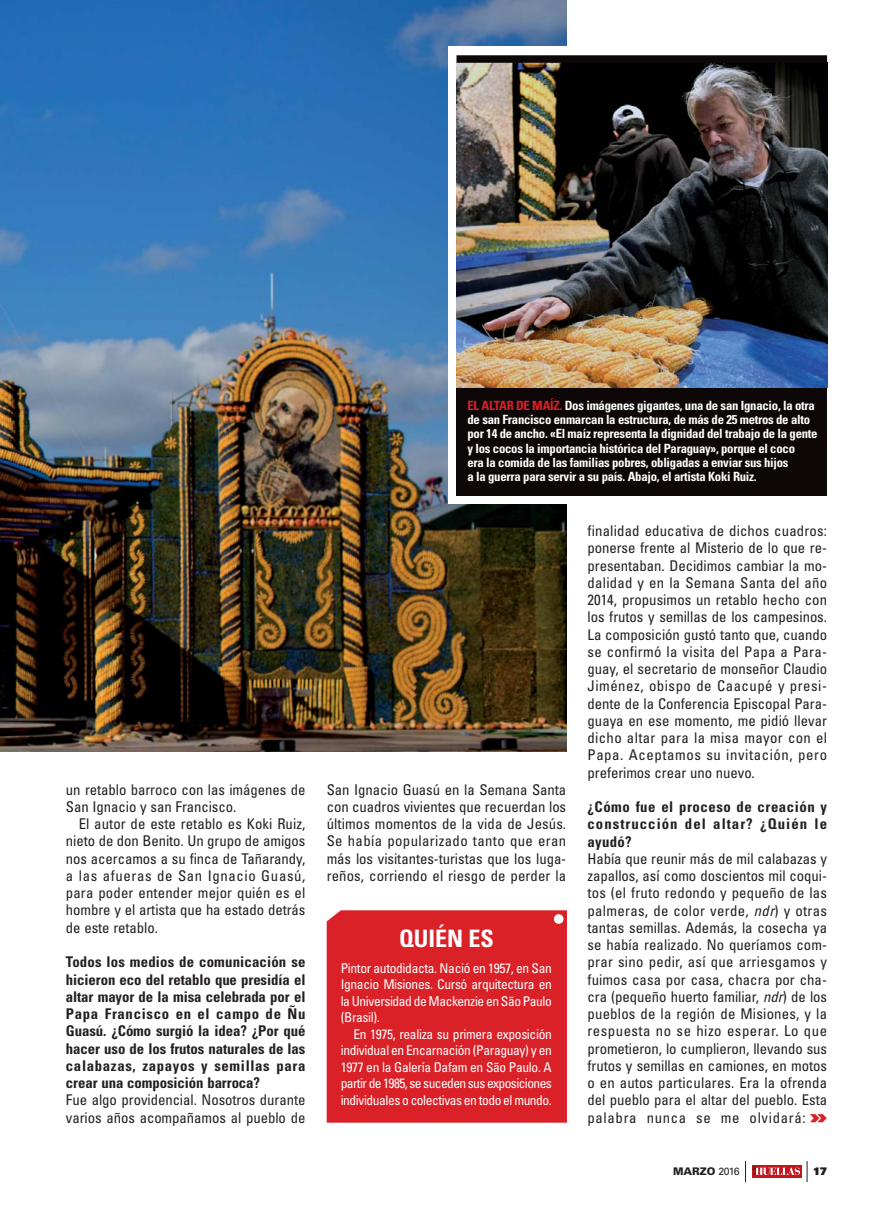
<style>
.page{position:relative;width:893px;height:1212px;background:#fff}
.page>*{position:absolute;margin:0;border:0;box-sizing:border-box;transform-origin:0 0}
.t1{font:700 condensed 24px "Univers";color:#fff}
.t2{font:900 expanded 18px "Univers";color:#da2128}
.t3{font:condensed 14.85px/17.2px "Univers";letter-spacing:-.005em;color:#231f20;text-align:justify}
.t4{font:700 condensed 14.85px/17.2px "Univers";letter-spacing:.04em;color:#231f20;text-align:justify}
.t5{font:condensed 13.5px/16.5px "Univers";letter-spacing:-.03em;color:#fff;text-align:justify}
.t6{font:700 condensed 12.75px/14.2px "Univers";letter-spacing:-.02em;color:#fff}
.t7{font:900 10.5px "Univers";color:#231f20}
.t8{font:900 10.5px "Univers";color:#231f20}
.s1{color:#da2128}
.s2{font-style:italic}
.s3{font-weight:400}
</style>
<div class="page">
<img style="left:0;top:0;width:567px;height:751px">
<div style="left:448px;top:47px;width:379px;height:457px;background:#fff"></div>
<div style="left:457px;top:387px;width:370px;height:109px;background:#0e0708"></div>
<svg style="left:745px;top:1161px;width:1px;height:21px"></svg>
<div style="left:751px;top:1165px;width:50px;height:12px;background:#c4151c"></div>
<svg style="left:753px;top:1166px;width:47px;height:9px"></svg>
<svg style="left:807px;top:1161px;width:1px;height:21px"></svg>
<img style="left:457px;top:63px;width:370px;height:325px">
<div style="left:456px;top:55px;width:371px;height:8px;background:#0e0708"></div>
<div style="left:327px;top:910px;width:240px;height:213px;background:#da2128"></div>
<p class="t3" style="left:66px;top:782px;width:241px">un retablo barroco con las imágenes de<br>San Ignacio y san Francisco.</p>
<p class="t3" style="left:66px;top:817px;width:241px;text-indent:13px">El autor de este retablo es Koki Ruiz, nieto de don Benito. Un grupo de amigos nos acercamos a su finca de Tañarandy, a las afueras de San Ignacio Guasú, para poder entender mejor quién es el hombre y el artista que ha estado detrás de este retablo.</p>
<p class="t4" style="left:66px;top:955px;width:241px">Todos los medios de comunicación se hicieron eco del retablo que presidía el altar mayor de la misa celebrada por el Papa Francisco en el campo de Ñu Guasú. ¿Cómo surgió la idea? ¿Por qué hacer uso de los frutos naturales de las calabazas, zapayos y semillas para crear una composición barroca?</p>
<p class="t3" style="left:66px;top:1093px;width:241px">Fue algo providencial. Nosotros durante varios años acompañamos al pueblo de</p>
<p class="t6" style="left:467px;top:399px;width:352px"><span class="s1">EL ALTAR DE MAÍZ.</span> Dos imágenes gigantes, una de san Ignacio, la otra de san Francisco enmarcan la estructura, de más de 25 metros de alto por 14 de ancho. «El maíz representa la dignidad del trabajo de la gente y los cocos la importancia histórica del Paraguay», porque el coco<br>era la comida de las familias pobres, obligadas a enviar sus hijos<br>a la guerra para servir a su país. Abajo, el artista Koki Ruiz.</p>
<p class="t3" style="left:327px;top:782px;width:241px">San Ignacio Guasú en la Semana Santa con cuadros vivientes que recuerdan los últimos momentos de la vida de Jesús.<br>Se había popularizado tanto que eran más los visitantes-turistas que los luga&shy;reños, corriendo el riesgo de perder la</p>
<h1 class="t1" style="left:399px;top:930px;width:96px">QUIÉN ES</h1>
<p class="t5" style="left:341px;top:961px;width:213px">Pintor autodidacta. Nació en 1957, en San Ignacio Misiones. Cursó arquitectura en la Universidad de Mackenzie en São Paulo (Brasil).</p>
<p class="t5" style="left:341px;top:1027px;width:213px;text-indent:13px">En 1975, realiza su primera exposición individual en Encarnación (Paraguay) y en 1977 en la Galería Dafam en São Paulo. A partir de 1985, se suceden sus exposiciones individuales o colectivas en todo el mundo.</p>
<p class="t3" style="left:587px;top:523px;width:241px">finalidad educativa de dichos cuadros: ponerse frente al Misterio de lo que re&shy;presentaban. Decidimos cambiar la mo&shy;dalidad y en la Semana Santa del año 2014, propusimos un retablo hecho con los frutos y semillas de los campesinos.<br>La composición gustó tanto que, cuando se confirmó la visita del Papa a Para&shy;guay, el secretario de monseñor Claudio Jiménez, obispo de Caacupé y presi&shy;dente de la Conferencia Episcopal Para&shy;guaya en ese momento, me pidió llevar dicho altar para la misa mayor con el Papa. Aceptamos su invitación, pero preferimos crear uno nuevo.</p>
<p class="t4" style="left:587px;top:800px;width:241px">¿Cómo fue el proceso de creación y construcción del altar? ¿Quién le ayudó?</p>
<p class="t3" style="left:587px;top:851px;width:241px">Había que reunir más de mil calabazas y zapallos, así como doscientos mil coqui&shy;tos (el fruto redondo y pequeño de las palmeras, de color verde, <span class="s2">ndr</span>) y otras tantas semillas. Además, la cosecha ya se había realizado. No queríamos com&shy;prar sino pedir, así que arriesgamos y fuimos casa por casa, chacra por cha&shy;cra (pequeño huerto familiar, <span class="s2">ndr</span>) de los pueblos de la región de Misiones, y la respuesta no se hizo esperar. Lo que prometieron, lo cumplieron, llevando sus frutos y semillas en camiones, en motos o en autos particulares. Era la ofrenda del pueblo para el altar del pueblo. Esta palabra nunca se me olvidará:</p>
<p class="t2" style="left:810px;top:1109px;width:19px">»</p>
<p class="t7" style="left:673px;top:1167px;width:68px">MARZO <span class="s3">2016</span></p>
<p class="t8" style="left:813px;top:1167px;width:15px">17</p>
</div>
